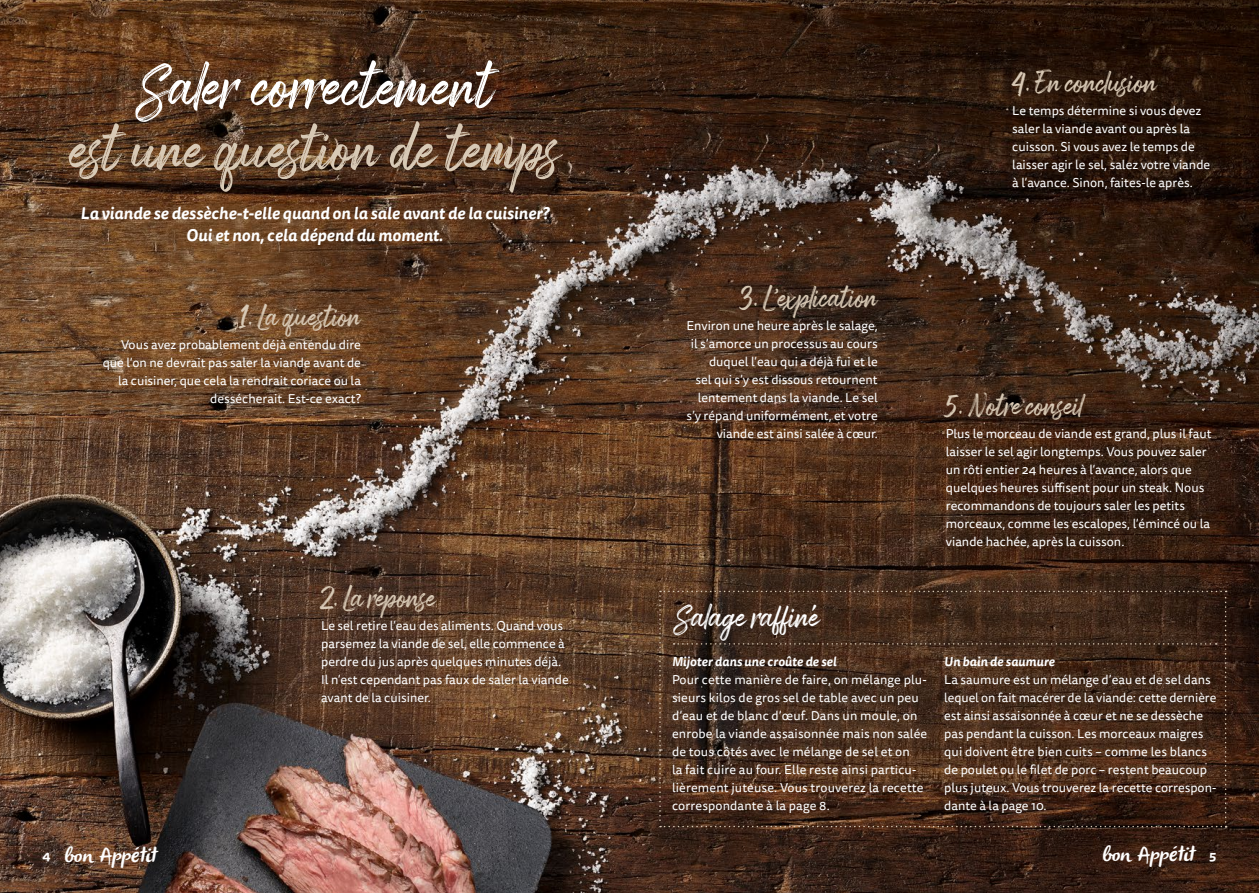
<style>
.page{position:relative;width:1259px;height:893px;background:#fff}
.page>*{position:absolute;margin:0;border:0;box-sizing:border-box;transform-origin:0 0}
.t1{font:57px "Arsilon";letter-spacing:-.005em;color:#d8c9b5}
.t2{font:57px "Arsilon";letter-spacing:-.01em;color:#fff}
.t3{font:30px "Arsilon";letter-spacing:-.01em;color:#fff}
.t4{font:27px "Arsilon";letter-spacing:-.005em;color:#d8c9b5}
.t5{font:italic 21px "Olivier";color:#fff}
.t6{font:italic 700 16.5px/22.5px "Tisa Sans OT";color:#fff;text-align:center}
.t7{font:12.75px/18px "Tisa Sans OT";color:#fff}
.t8{font:italic 700 12.75px "Tisa Sans OT";color:#fff}
.s1{font-family:"Tisa Sans OT";font-weight:700;font-style:normal;font-size:12.75px}
</style>
<div class="page">
<img style="left:0;top:0;width:1259px;height:893px">
<svg style="left:659px;top:591px;width:567px;height:236px;background:#452c1c"></svg>
<h1 class="t2" style="left:135px;top:51px;width:360px">Saler correctement</h1>
<h1 class="t1" style="left:69px;top:114px;width:496px">est une question de temps</h1>
<p class="t6" style="left:80px;top:202px;width:470px">La viande se dessèche-t-elle quand on la sale avant de la cuisiner?<br>Oui et non, cela dépend du moment.</p>
<h3 class="t4" style="left:240px;top:300px;width:123px">1. La question</h3>
<p class="t7" style="left:103px;top:337px;width:260px;text-align:right">Vous avez probablement déjà entendu dire que l’on ne devrait pas saler la viande avant de la cuisiner, que cela la rendrait coriace ou la dessécherait. Est-ce exact?</p>
<h3 class="t4" style="left:321px;top:580px;width:116px">2. La réponse</h3>
<p class="t7" style="left:321px;top:617px;width:249px">Le sel retire l’eau des aliments. Quand vous parsemez la viande de sel, elle commence à perdre du jus après quelques minutes déjà.<br>Il n’est cependant pas faux de saler la viande avant de la cuisiner.</p>
<h3 class="t4" style="left:1012px;top:65px;width:146px">4. En conclusion</h3>
<p class="t7" style="left:1012px;top:102px;width:199px">Le temps détermine si vous devez saler la viande avant ou après la cuisson. Si vous avez le temps de laisser agir le sel, salez votre viande à l’avance. Sinon, faites-le après.</p>
<h3 class="t4" style="left:740px;top:281px;width:139px">3. L’explication</h3>
<p class="t7" style="left:686px;top:318px;width:193px;text-align:right">Environ une heure après le salage, il s’amorce un processus au cours duquel l’eau qui a déjà fui et le<br>sel qui s’y est dissous retournent lentement dans la viande. Le sel s’y répand uniformément, et votre viande est ainsi salée à cœur.</p>
<h3 class="t4" style="left:946px;top:389px;width:139px">5. Notre conseil</h3>
<p class="t7" style="left:946px;top:426px;width:267px">Plus le morceau de viande est grand, plus il faut laisser le sel agir longtemps. Vous pouvez saler un rôti entier 24 heures à l’avance, alors que quelques heures suffisent pour un steak. Nous recommandons de toujours saler les petits morceaux, comme les escalopes, l’émincé ou la viande hachée, après la cuisson.</p>
<h2 class="t3" style="left:673px;top:598px;width:148px">Salage raffiné</h2>
<p class="t8" style="left:672px;top:653px;width:166px">Mijoter dans une croûte de sel</p>
<p class="t7" style="left:672px;top:671px;width:257px">Pour cette manière de faire, on mélange plu&shy;sieurs kilos de gros sel de table avec un peu d’eau et de blanc d’œuf. Dans un moule, on enrobe la viande assaisonnée mais non salée de tous côtés avec le mélange de sel et on<br>la fait cuire au four. Elle reste ainsi particu&shy;lièrement juteuse. Vous trouverez la recette correspondante à la page 8.</p>
<p class="t8" style="left:944px;top:653px;width:112px">Un bain de saumure</p>
<p class="t7" style="left:944px;top:671px;width:274px">La saumure est un mélange d’eau et de sel dans lequel on fait macérer de la viande: cette dernière est ainsi assaisonnée à cœur et ne se dessèche pas pendant la cuisson. Les morceaux maigres qui doivent être bien cuits – comme les blancs de poulet ou le filet de porc – restent beaucoup plus juteux. Vous trouverez la recette correspon&shy;dante à la page 10.</p>
<h3 class="t5" style="left:43px;top:843px;width:120px"><span class="s1">4</span> bon Appétit</h3>
<h3 class="t5" style="left:1101px;top:842px;width:116px">bon Appétit <span class="s1">5</span></h3>
</div>
